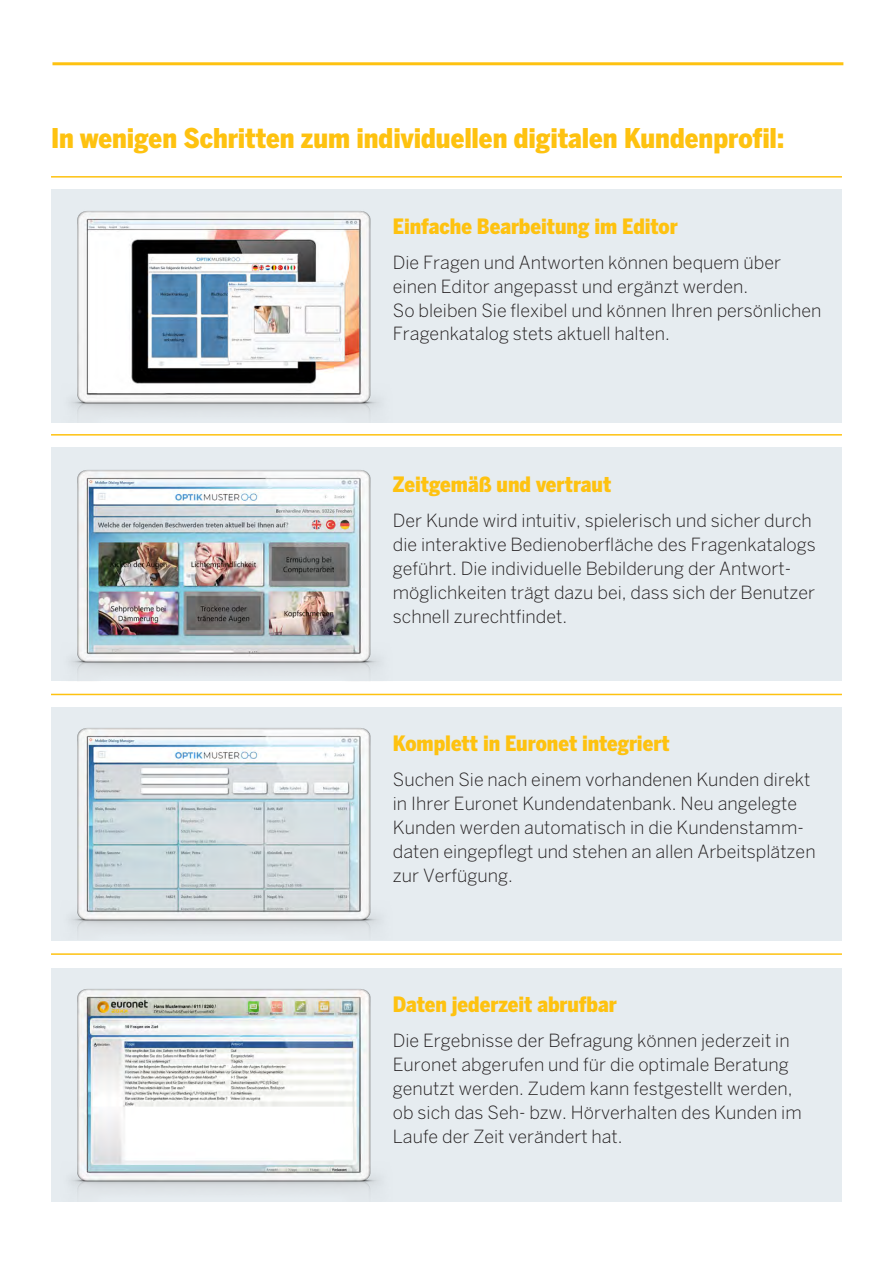
<style>
.page{position:relative;width:893px;height:1263px;background:#fff}
.page>*{position:absolute;margin:0;border:0;box-sizing:border-box;transform-origin:0 0}
.t1{font:900 condensed 27px "Benton Sans";color:#fec210}
.t2{font:900 condensed 21px "Benton Sans";color:#fec210}
.t3{font:300 18px/24px "Benton Sans";color:#231f20}
</style>
<div class="page">
<div style="left:51px;top:707px;width:791px;height:233px;background:#e6ecf0"></div>
<div style="left:51px;top:447px;width:791px;height:234px;background:#e6ecf0"></div>
<div style="left:51px;top:968px;width:791px;height:233px;background:#e6ecf0"></div>
<div style="left:51px;top:189px;width:791px;height:234px;background:#e6ecf0"></div>
<hr style="left:52px;top:62px;width:791px;height:3px;background:#fec210">
<hr style="left:51px;top:176px;width:791px;height:2px;background:#fec210">
<hr style="left:51px;top:434px;width:791px;height:2px;background:#fec210">
<hr style="left:51px;top:694px;width:791px;height:1px;background:#fec210">
<hr style="left:51px;top:953px;width:791px;height:2px;background:#fec210">
<img style="left:70px;top:211px;width:310px;height:204px">
<img style="left:70px;top:470px;width:310px;height:204px">
<img style="left:70px;top:728px;width:310px;height:204px">
<img style="left:70px;top:989px;width:310px;height:204px">
<h1 class="t1" style="left:51px;top:122px;width:735px">In wenigen Schritten zum individuellen digitalen Kundenprofil:</h1>
<p class="t2" style="left:393px;top:213px;width:286px">Einfache Bearbeitung im Editor</p>
<p class="t3" style="left:393px;top:250px;width:430px">Die Fragen und Antworten können bequem über einen Editor angepasst und ergänzt werden.<br>So bleiben Sie flexibel und können Ihren persönlichen Fragenkatalog stets aktuell halten.</p>
<p class="t2" style="left:393px;top:471px;width:220px">Zeitgemäß und vertraut</p>
<p class="t3" style="left:393px;top:508px;width:424px">Der Kunde wird intuitiv, spielerisch und sicher durch die interaktive Bedienoberfläche des Fragenkatalogs geführt. Die individuelle Bebilderung der Antwort&shy;möglichkeiten trägt dazu bei, dass sich der Benutzer schnell zurechtfindet.</p>
<p class="t2" style="left:393px;top:731px;width:278px">Komplett in Euronet integriert</p>
<p class="t3" style="left:393px;top:767px;width:424px">Suchen Sie nach einem vorhandenen Kunden direkt in Ihrer Euronet Kundendatenbank. Neu angelegte Kunden werden automatisch in die Kundenstamm&shy;daten eingepflegt und stehen an allen Arbeitsplätzen zur Verfügung.</p>
<p class="t2" style="left:393px;top:992px;width:225px">Daten jederzeit abrufbar</p>
<p class="t3" style="left:393px;top:1028px;width:410px">Die Ergebnisse der Befragung können jederzeit in Euronet abgerufen und für die optimale Beratung genutzt werden. Zudem kann festgestellt werden, ob sich das Seh- bzw. Hörverhalten des Kunden im Laufe der Zeit verändert hat.</p>
</div>
